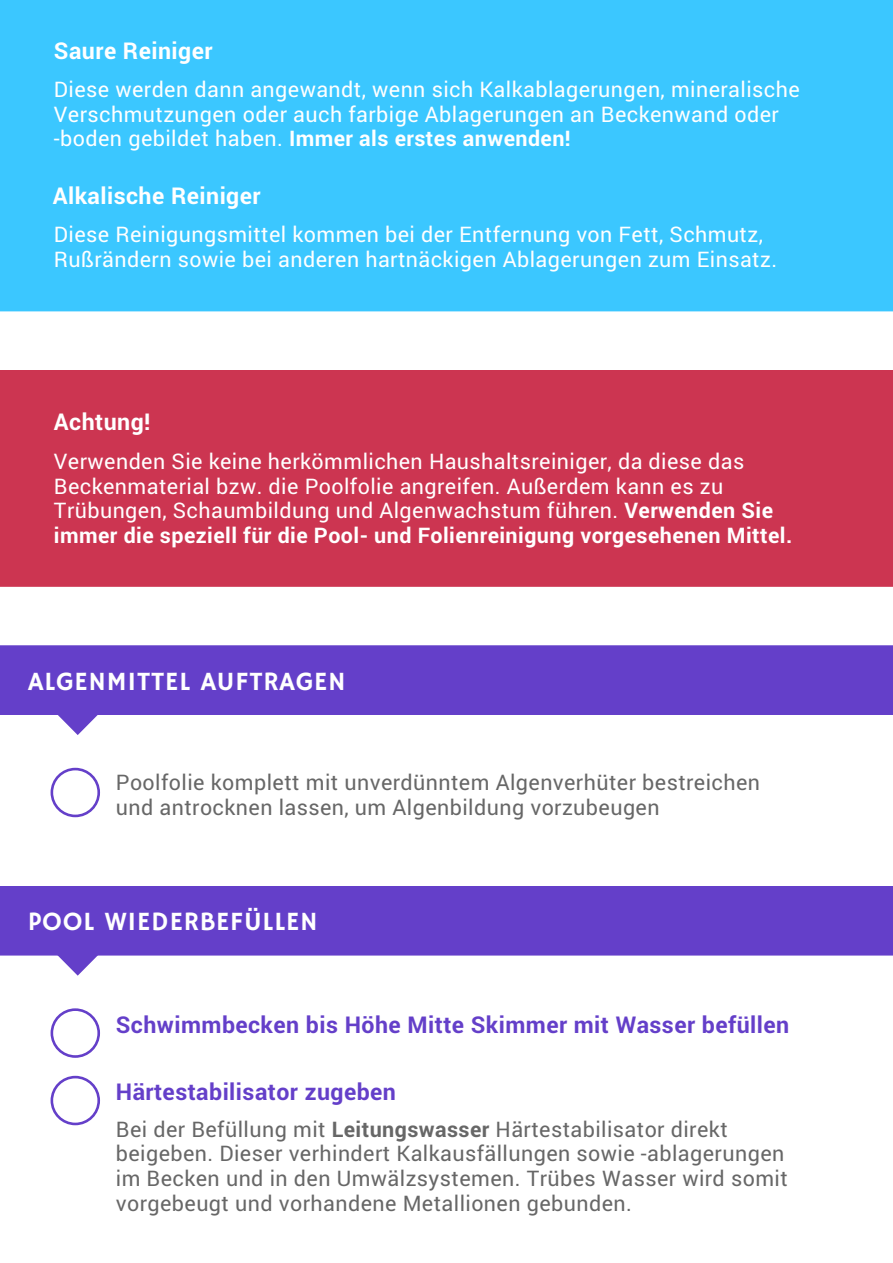
<style>
.page{position:relative;width:893px;height:1263px;background:#fff}
.page>*{position:absolute;margin:0;border:0;box-sizing:border-box;transform-origin:0 0}
.t1{font:26.4px "Hammersmith One";letter-spacing:.03em;color:#fff}
.t2{font:700 23.1px "Roboto";letter-spacing:.02em;color:#643fc9}
.t3{font:700 23.1px "Roboto";letter-spacing:.02em;color:#fff}
.t4{font:21.45px/24.8px "Roboto";letter-spacing:.02em;color:#fff}
.t5{font:21.45px/24.8px "Roboto";letter-spacing:.02em;color:#676767}
.s1{font-weight:700}
</style>
<div class="page">
<div style="left:0;top:0;width:892px;height:311px;background:#3bc7ff"></div>
<div style="left:0;top:370px;width:892px;height:217px;background:#cc3551"></div>
<svg style="left:51px;top:768px;width:49px;height:49px"></svg>
<div style="left:0;top:645px;width:892px;height:70px;background:#643fc9"></div>
<svg style="left:0;top:700px;width:382px;height:35px"></svg>
<hr style="left:0;top:697px;width:382px;height:3px;background:#643fc9">
<svg style="left:51px;top:1008px;width:49px;height:50px"></svg>
<svg style="left:51px;top:1076px;width:49px;height:49px"></svg>
<div style="left:0;top:886px;width:892px;height:69px;background:#643fc9"></div>
<svg style="left:0;top:940px;width:382px;height:36px"></svg>
<hr style="left:0;top:938px;width:382px;height:2px;background:#643fc9">
<p class="t3" style="left:54px;top:35px;width:160px">Saure Reiniger</p>
<p class="t4" style="left:54px;top:76px;width:747px">Diese werden dann angewandt, wenn sich Kalkablagerungen, mineralische<br>Verschmutzungen oder auch farbige Ablagerungen an Beckenwand oder -boden gebildet haben. <span class="s1">Immer als erstes anwenden!</span></p>
<p class="t3" style="left:53px;top:180px;width:209px">Alkalische Reiniger</p>
<p class="t4" style="left:54px;top:221px;width:724px">Diese Reinigungsmittel kommen bei der Entfernung von Fett, Schmutz,<br>Rußrändern sowie bei anderen hartnäckigen Ablagerungen zum Einsatz.</p>
<p class="t3" style="left:54px;top:406px;width:98px">Achtung!</p>
<p class="t4" style="left:54px;top:448px;width:739px">Verwenden Sie keine herkömmlichen Haushaltsreiniger, da diese das Beckenmaterial bzw. die Poolfolie angreifen. Außerdem kann es zu Trübungen, Schaumbildung und Algenwachstum führen. <span class="s1">Verwenden Sie immer die speziell für die Pool- und Folienreinigung vorgesehenen Mittel.</span></p>
<p class="t1" style="left:28px;top:666px;width:319px">ALGENMITTEL AUFTRAGEN</p>
<p class="t5" style="left:116px;top:770px;width:645px">Poolfolie komplett mit unverdünntem Algenverhüter bestreichen und antrocknen lassen, um Algenbildung vorzubeugen</p>
<p class="t1" style="left:28px;top:906px;width:291px">POOL WIEDERBEFÜLLEN</p>
<p class="t2" style="left:116px;top:1009px;width:675px">Schwimmbecken bis Höhe Mitte Skimmer mit Wasser befüllen</p>
<p class="t2" style="left:116px;top:1075px;width:282px">Härtestabilisator zugeben</p>
<p class="t5" style="left:116px;top:1116px;width:673px">Bei der Befüllung mit <span class="s1">Leitungswasser</span> Härtestabilisator direkt beigeben. Dieser verhindert Kalkausfällungen sowie -ablagerungen im Becken und in den Umwälzsystemen. Trübes Wasser wird somit vorgebeugt und vorhandene Metallionen gebunden.</p>
</div>
